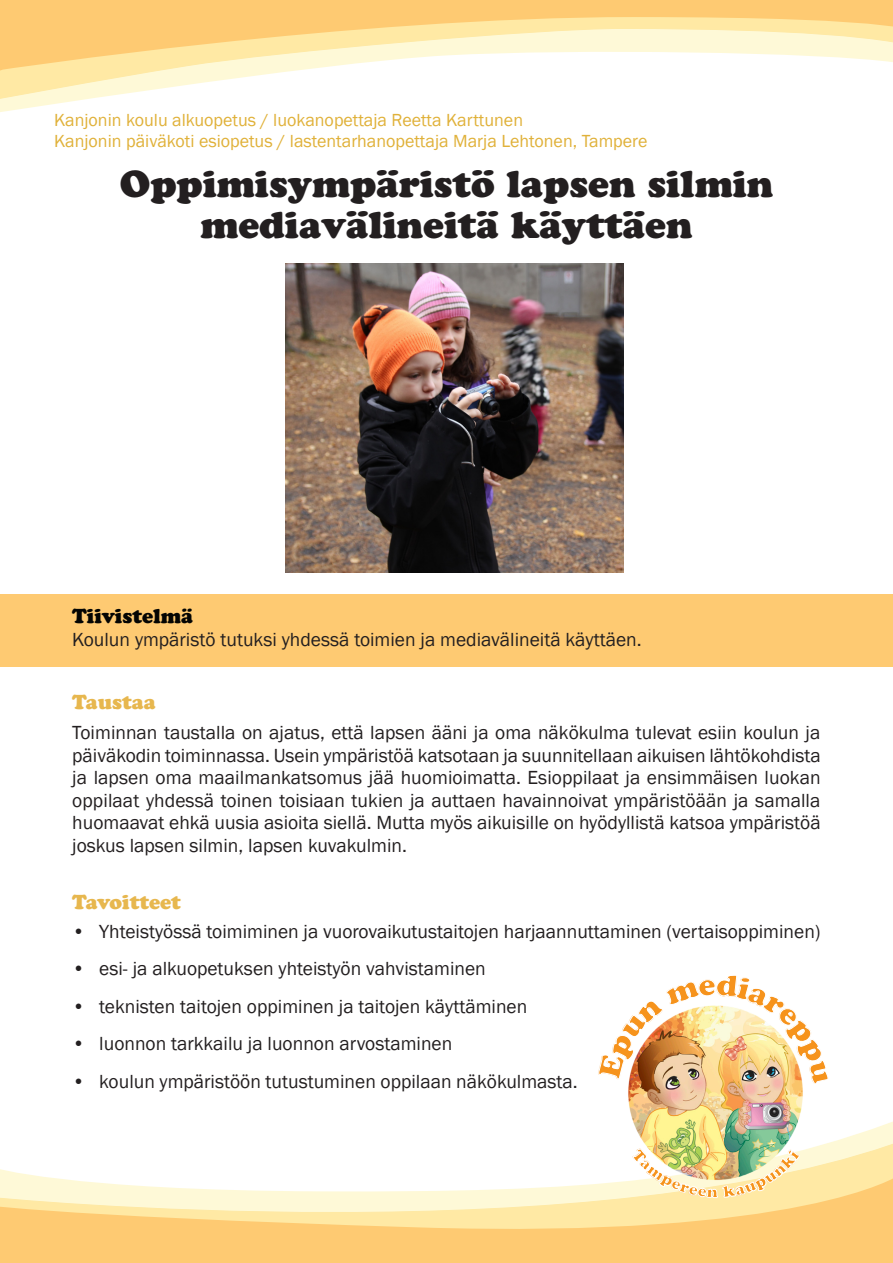
<style>
.page{position:relative;width:893px;height:1263px;background:#fff}
.page>*{position:absolute;margin:0;border:0;box-sizing:border-box;transform-origin:0 0}
.Normaali{font:37.5px/41.2px "Cooper Black Std";color:#231f20;text-align:center}
.valiotsikko1{font:900 21px "Cooper";color:#e7b74e}
.valiotsikko2{font:900 21px "Cooper";color:#040503}
.leipateksti{font:19.5px/22.5px "Franklin Gothic";color:#231f20;text-align:justify}
.koulutiedot{font:18px/21px "Franklin Gothic";color:#e0b139}
</style>
<div class="page">
<svg style="left:0;top:101px;width:73px;height:11px"></svg>
<svg style="left:0;top:80px;width:221px;height:21px"></svg>
<svg style="left:0;top:0;width:893px;height:80px"></svg>
<svg style="left:0;top:1155px;width:893px;height:108px"></svg>
<img style="left:552px;top:1084px;width:334px;height:125px">
<div style="left:0;top:594px;width:893px;height:73px;background:#feca72"></div>
<img style="left:285px;top:263px;width:338px;height:309px">
<img style="left:628px;top:1005px;width:175px;height:79px">
<img style="left:631px;top:1148px;width:169px;height:50px">
<p class="koulutiedot" style="left:54px;top:110px;width:595px">Kanjonin koulu alkuopetus / luokanopettaja Reetta Karttunen<br>Kanjonin päiväkoti esiopetus / lastentarhanopettaja Marja Lehtonen, Tampere</p>
<p class="Normaali" style="left:120px;top:163px;width:655px">Oppimisympäristö lapsen silmin mediavälineitä käyttäen</p>
<p class="valiotsikko2" style="left:72px;top:604px;width:123px">Tiivistelmä</p>
<p class="leipateksti" style="left:72px;top:629px;width:571px">Koulun ympäristö tutuksi yhdessä toimien ja mediavälineitä käyttäen.</p>
<p class="valiotsikko1" style="left:72px;top:690px;width:85px">Taustaa</p>
<p class="leipateksti" style="left:72px;top:722px;width:750px">Toiminnan taustalla on ajatus, että lapsen ääni ja oma näkökulma tulevat esiin koulun ja päiväkodin toiminnassa. Usein ympäristöä katsotaan ja suunnitellaan aikuisen lähtökohdista ja lapsen oma maailmankatsomus jää huomioimatta. Esioppilaat ja ensimmäisen luokan oppilaat yhdessä toinen toisiaan tukien ja auttaen havainnoivat ympäristöään ja samalla huomaavat ehkä uusia asioita siellä. Mutta myös aikuisille on hyödyllistä katsoa ympäristöä joskus lapsen silmin, lapsen kuvakulmin.</p>
<p class="valiotsikko1" style="left:72px;top:890px;width:110px">Tavoitteet</p>
<p class="leipateksti" style="left:72px;top:920px;width:750px">• Yhteistyössä toimiminen ja vuorovaikutustaitojen harjaannuttaminen (vertaisoppiminen)</p>
<p class="leipateksti" style="left:72px;top:958px;width:415px">• esi- ja alkuopetuksen yhteistyön vahvistaminen</p>
<p class="leipateksti" style="left:72px;top:995px;width:457px">• teknisten taitojen oppiminen ja taitojen käyttäminen</p>
<p class="leipateksti" style="left:72px;top:1033px;width:382px">• luonnon tarkkailu ja luonnon arvostaminen</p>
<p class="leipateksti" style="left:72px;top:1070px;width:507px">• koulun ympäristöön tutustuminen oppilaan näkökulmasta.</p>
</div>
